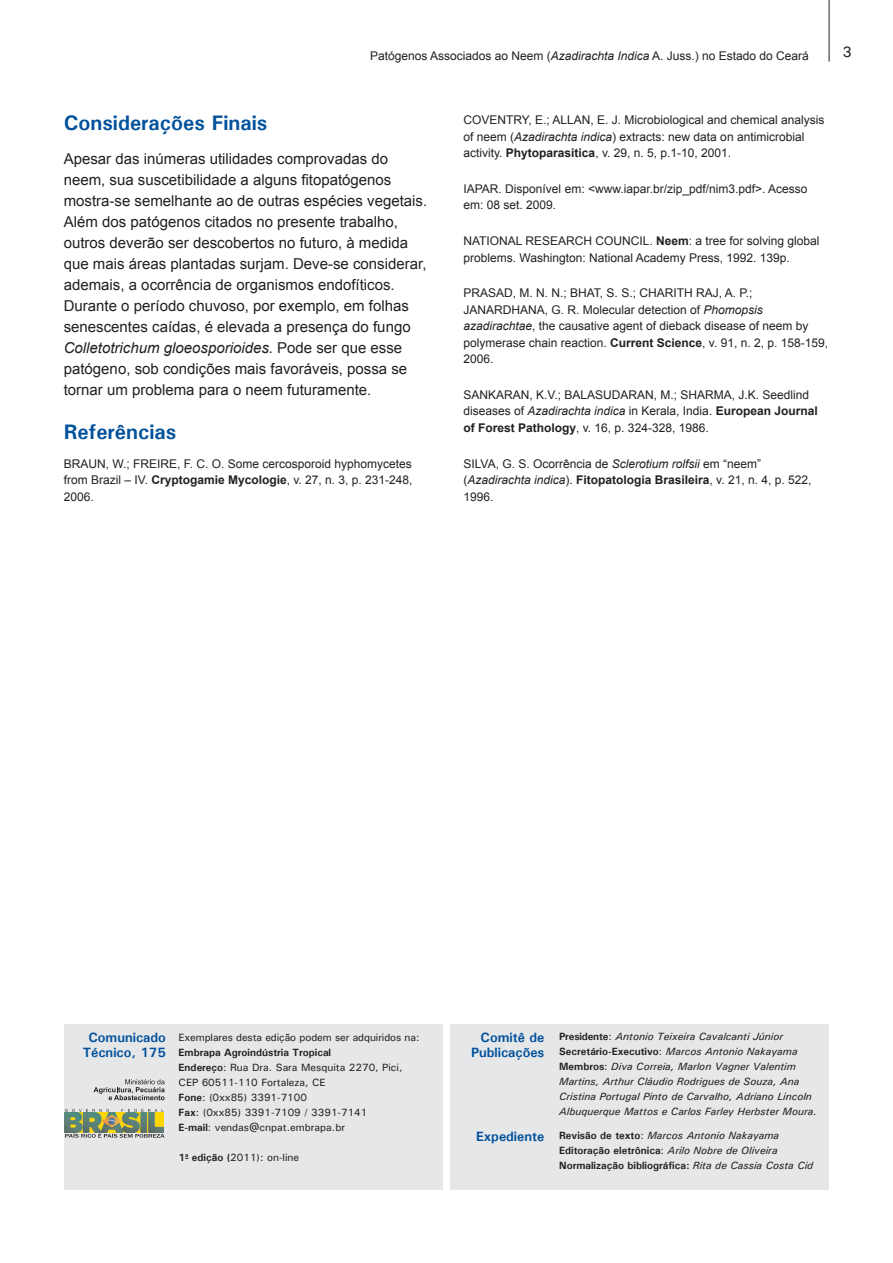
<style>
.page{position:relative;width:893px;height:1263px;background:#fff}
.page>*{position:absolute;margin:0;border:0;box-sizing:border-box;transform-origin:0 0}
.Título_1{font:700 21px "Univers";color:#01519b}
.Corpo_de_texto_1{font:15px/21px "Arial";color:#231f20}
.t1{font:500 15px "Univers";color:#231f20}
.t2{font:700 13.5px "Univers";color:#01519b}
.referências{font:12px/16.5px "Arial";color:#231f20}
.t3{font:italic 10.5px/15px "Univers";color:#231f20}
.t4{font:500 10.5px/15px "Univers";color:#231f20}
.t5{font:700 10.5px "Univers";color:#231f20}
.s1{font-style:italic}
.s2{font-weight:700}
.s3{font-weight:700;font-style:normal}
.s4{font-weight:500;font-style:normal}
.s5{font-weight:500}
.s6{font-weight:400;font-style:italic}
</style>
<div class="page">
<hr style="left:829px;top:0;width:1px;height:62px;background:#231f20">
<div style="left:451px;top:1024px;width:378px;height:165px;background:#e6e7e9"></div>
<div style="left:64px;top:1024px;width:378px;height:165px;background:#e6e7e9"></div>
<svg style="left:94px;top:1079px;width:71px;height:21px"></svg>
<img style="left:64px;top:1113px;width:100px;height:19px">
<svg style="left:65px;top:1109px;width:98px;height:3px"></svg>
<svg style="left:65px;top:1133px;width:100px;height:5px"></svg>
<p class="referências" style="left:370px;top:48px;width:440px">Patógenos Associados ao Neem (<span class="s1">Azadirachta Indica</span> A. Juss.) no Estado do Ceará</p>
<p class="t1" style="left:843px;top:42px;width:11px">3</p>
<p class="Título_1" style="left:64px;top:109px;width:205px">Considerações Finais</p>
<p class="Corpo_de_texto_1" style="left:64px;top:148px;width:365px">Apesar das inúmeras utilidades comprovadas do neem, sua suscetibilidade a alguns fitopatógenos mostra-se semelhante ao de outras espécies vegetais.<br>Além dos patógenos citados no presente trabalho, outros deverão ser descobertos no futuro, à medida que mais áreas plantadas surjam. Deve-se considerar, ademais, a ocorrência de organismos endofíticos.<br>Durante o período chuvoso, por exemplo, em folhas senescentes caídas, é elevada a presença do fungo <span class="s1">Colletotrichum gloeosporioides</span>. Pode ser que esse patógeno, sob condições mais favoráveis, possa se tornar um problema para o neem futuramente.</p>
<p class="Título_1" style="left:64px;top:418px;width:114px">Referências</p>
<p class="referências" style="left:64px;top:455px;width:350px;text-align:justify">BRAUN, W.; FREIRE, F. C. O. Some cercosporoid hyphomycetes from Brazil – IV. <span class="s2">Cryptogamie Mycologie</span>, v. 27, n. 3, p. 231-248, 2006.</p>
<p class="referências" style="left:463px;top:112px;width:363px">COVENTRY, E.; ALLAN, E. J. Microbiological and chemical analysis of neem (<span class="s1">Azadirachta indica</span>) extracts: new data on antimicrobial activity. <span class="s2">Phytoparasitica</span>, v. 29, n. 5, p.1-10, 2001.</p>
<p class="referências" style="left:463px;top:181px;width:345px">IAPAR. Disponível em: &lt;www.iapar.br/zip_pdf/nim3.pdf&gt;. Acesso em: 08 set. 2009.</p>
<p class="referências" style="left:463px;top:233px;width:358px">NATIONAL RESEARCH COUNCIL. <span class="s2">Neem</span>: a tree for solving global problems. Washington: National Academy Press, 1992. 139p.</p>
<p class="referências" style="left:463px;top:285px;width:366px">PRASAD, M. N. N.; BHAT, S. S.; CHARITH RAJ, A. P.; JANARDHANA, G. R. Molecular detection of <span class="s1">Phomopsis azadirachtae</span>, the causative agent of dieback disease of neem by polymerase chain reaction. <span class="s2">Current Science</span>, v. 91, n. 2, p. 158-159, 2006.</p>
<p class="referências" style="left:463px;top:387px;width:356px">SANKARAN, K.V.; BALASUDARAN, M.; SHARMA, J.K. Seedlind diseases of <span class="s1">Azadirachta indica</span> in Kerala, India. <span class="s2">European Journal of Forest Pathology</span>, v. 16, p. 324-328, 1986.</p>
<p class="referências" style="left:463px;top:455px;width:349px">SILVA, G. S. Ocorrência de <span class="s1">Sclerotium rolfsii</span> em “neem” (<span class="s1">Azadirachta indica</span>). <span class="s2">Fitopatologia Brasileira</span>, v. 21, n. 4, p. 522,<br>1996.</p>
<p class="t2" style="left:88px;top:1029px;width:79px">Comunicado</p>
<p class="t2" style="left:83px;top:1044px;width:85px">Técnico, 175</p>
<p class="t4" style="left:179px;top:1029px;width:242px">Exemplares desta edição podem ser adquiridos na:</p>
<p class="t5" style="left:179px;top:1045px;width:154px">Embrapa Agroindústria Tropical</p>
<p class="t4" style="left:179px;top:1059px;width:225px"><span class="s2">Endereço</span>: Rua Dra. Sara Mesquita 2270, Pici,<br>CEP 60511-110 Fortaleza, CE</p>
<p class="t4" style="left:179px;top:1089px;width:130px"><span class="s2">Fone</span>: (0xx85) 3391-7100</p>
<p class="t4" style="left:179px;top:1104px;width:190px"><span class="s2">Fax</span>: (0xx85) 3391-7109 / 3391-7141</p>
<p class="t4" style="left:179px;top:1119px;width:168px"><span class="s2">E-mail</span>: vendas@cnpat.embrapa.br</p>
<p class="t4" style="left:179px;top:1149px;width:122px"><span class="s2">1</span><sup>a</sup> <span class="s2">edição (</span>2011): on-line</p>
<p class="t2" style="left:481px;top:1029px;width:65px">Comitê de</p>
<p class="t2" style="left:471px;top:1044px;width:75px">Publicações</p>
<p class="t2" style="left:476px;top:1127px;width:70px">Expediente</p>
<p class="t3" style="left:559px;top:1029px;width:226px"><span class="s3">Presidente</span><span class="s4">:</span> Antonio Teixeira Cavalcanti Júnior</p>
<p class="t3" style="left:559px;top:1044px;width:240px"><span class="s3">Secretário-Executivo</span><span class="s4">:</span> Marcos Antonio Nakayama</p>
<p class="t3" style="left:559px;top:1059px;width:259px"><span class="s3">Membros</span><span class="s4">:</span> Diva Correia, Marlon Vagner Valentim Martins, Arthur Cláudio Rodrigues de Souza, Ana Cristina Portugal Pinto de Carvalho, Adriano Lincoln Albuquerque Mattos e Carlos Farley Herbster Moura.</p>
<p class="t3" style="left:559px;top:1127px;width:222px"><span class="s3">Revisão de texto</span><span class="s4">:</span> Marcos Antonio Nakayama</p>
<p class="t5" style="left:559px;top:1143px;width:220px">Editoração eletrônica<span class="s5">:</span> <span class="s6">Arilo Nobre de Oliveira</span></p>
<p class="t5" style="left:559px;top:1158px;width:256px">Normalização bibliográfica: <span class="s6">Rita de Cassia Costa Cid</span></p>
</div>
